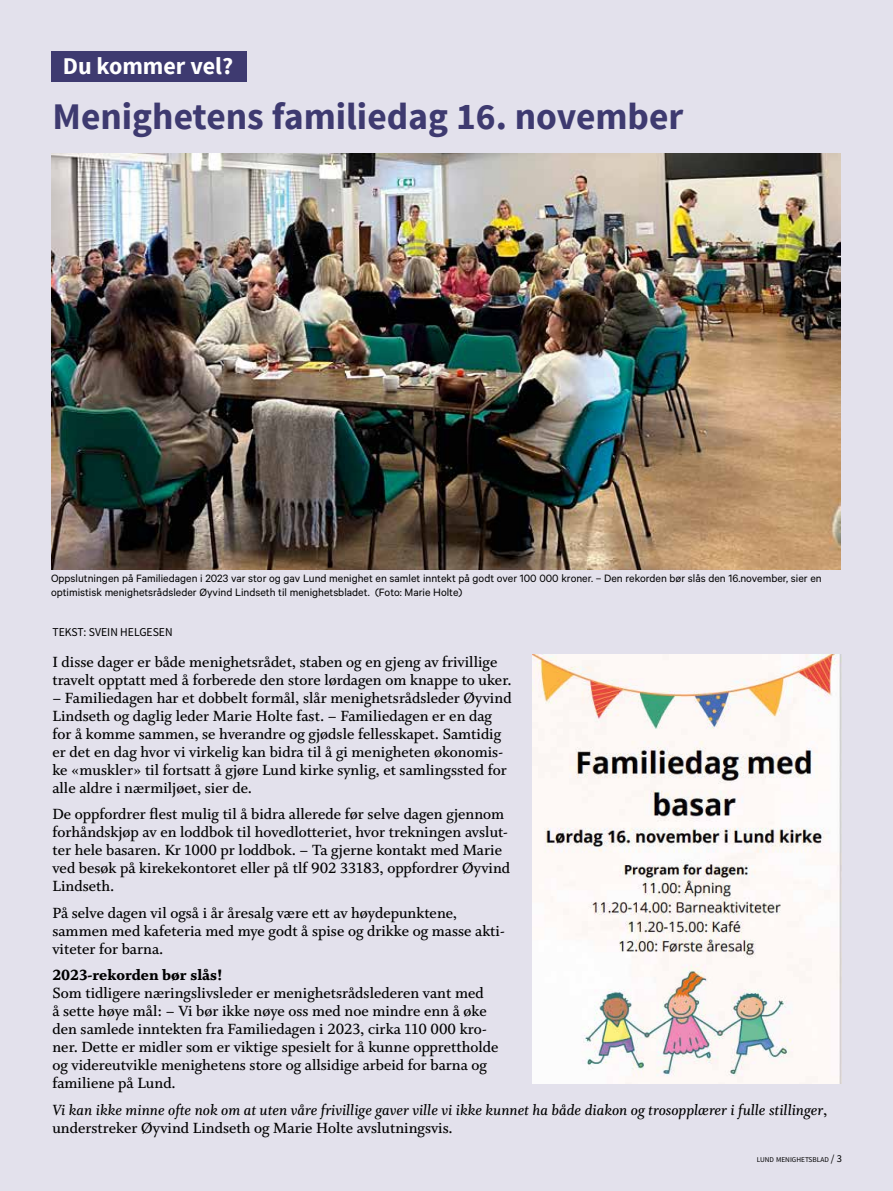
<style>
.page{position:relative;width:893px;height:1191px;background:#e3e1ec}
.page>*{position:absolute;margin:0;border:0;box-sizing:border-box;transform-origin:0 0}
.t1{font:700 37.5px "Source Sans Pro";color:#3e3a70}
.t2{font:700 24px "Source Sans Pro";color:#fff}
.t3{font:16.5px/18px "Whitman Semibold LF";color:#000}
.t4{font:16.5px "Whitman Semibold Italic LF";color:#000}
.t5{font:16.5px "Whitman Black LF";color:#000}
.t6{font:12px/13.5px "Calibre";color:#000}
.t7{font:12px "Source Sans Pro";color:#000}
.t8{font:7.35px "Source Sans Pro";color:#000}
.s1{font-family:"Whitman Semibold LF"}
.s2{font-size:10.5px}
</style>
<div class="page">
<img style="left:51px;top:154px;width:789px;height:416px">
<img style="left:533px;top:654px;width:309px;height:430px">
<div style="left:51px;top:51px;width:196px;height:31px;background:#3e3a70"></div>
<h2 class="t2" style="left:63px;top:51px;width:172px">Du kommer vel?</h2>
<h1 class="t1" style="left:52px;top:92px;width:632px">Menighetens familiedag 16. november</h1>
<p class="t6" style="left:51px;top:571px;width:772px">Oppslutningen på Familiedagen i 2023 var stor og gav Lund menighet en samlet inntekt på godt over 100 000 kroner. – Den rekorden bør slås den 16.november, sier en optimistisk menighetsrådsleder Øyvind Lindseth til menighetsbladet. (Foto: Marie Holte)</p>
<p class="t7" style="left:52px;top:624px;width:122px">TEKST: SVEIN HELGESEN</p>
<p class="t3" style="left:52px;top:653px;width:461px">I disse dager er både menighetsrådet, staben og en gjeng av frivillige travelt opptatt med å forberede den store lørdagen om knappe to uker.</p>
<p class="t3" style="left:52px;top:689px;width:461px">– Familiedagen har et dobbelt formål, slår menighetsrådsleder Øyvind Lindseth og daglig leder Marie Holte fast. – Familiedagen er en dag for å komme sammen, se hverandre og gjødsle fellesskapet. Samtidig er det en dag hvor vi virkelig kan bidra til å gi menigheten økonomis&shy;ke «muskler» til fortsatt å gjøre Lund kirke synlig, et samlingssted for alle aldre i nærmiljøet, sier de.</p>
<p class="t3" style="left:52px;top:805px;width:459px">De oppfordrer flest mulig til å bidra allerede før selve dagen gjennom forhåndskjøp av en loddbok til hovedlotteriet, hvor trekningen avslut&shy;ter hele basaren. Kr 1000 pr loddbok. – Ta gjerne kontakt med Marie ved besøk på kirekekontoret eller på tlf 902 33183, oppfordrer Øyvind Lindseth.</p>
<p class="t3" style="left:52px;top:904px;width:454px">På selve dagen vil også i år åresalg være ett av høydepunktene, sammen med kafeteria med mye godt å spise og drikke og masse akti&shy;viteter for barna.</p>
<p class="t5" style="left:52px;top:965px;width:171px">2023-rekorden bør slås!</p>
<p class="t3" style="left:52px;top:984px;width:447px">Som tidligere næringslivsleder er menighetsrådslederen vant med<br>å sette høye mål: – Vi bør ikke nøye oss med noe mindre enn å øke den samlede inntekten fra Familiedagen i 2023, cirka 110 000 kro&shy;ner. Dette er midler som er viktige spesielt for å kunne opprettholde og videreutvikle menighetens store og allsidige arbeid for barna og familiene på Lund.</p>
<p class="t4" style="left:52px;top:1100px;width:776px">Vi kan ikke minne ofte nok om at uten våre frivillige gaver ville vi ikke kunnet ha både diakon og trosopplærer i fulle stillinger<span class="s1">,</span></p>
<p class="t3" style="left:52px;top:1119px;width:402px">understreker Øyvind Lindseth og Marie Holte avslutningsvis.</p>
<p class="t8" style="left:757px;top:1154px;width:87px">LUND MENIGHETSBLAD <span class="s2">/ 3</span></p>
</div>
